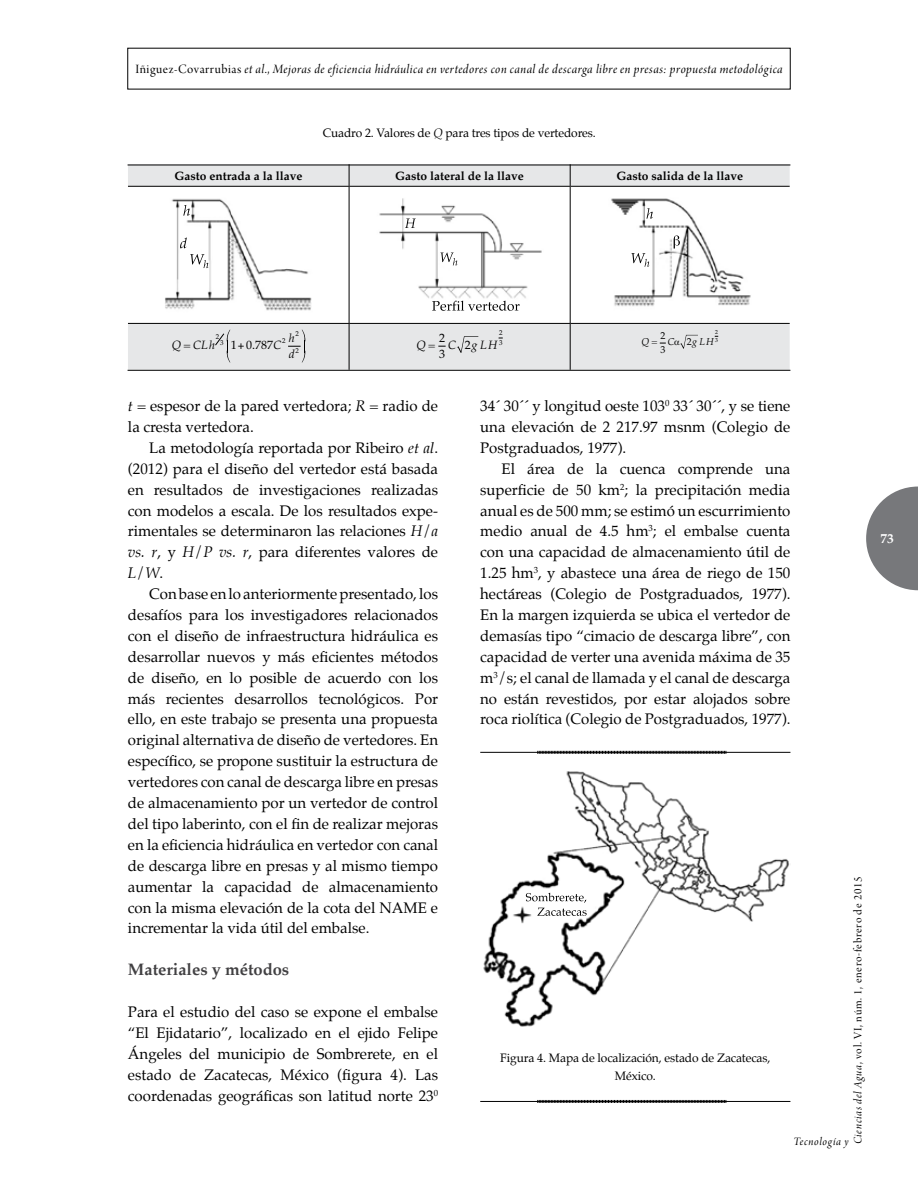
<style>
.page{position:relative;width:918px;height:1188px;background:#fff}
.page>*{position:absolute;margin:0;border:0;box-sizing:border-box;transform-origin:0 0}
.t1{font:700 16.5px "Palatino";color:#414042}
.t2{font:15px/20.9px "Palatino";color:#000;text-align:justify}
.t3{font:13.5px "Arno Pro Italic Display";letter-spacing:.04em;color:#000}
.t4{font:700 13.5px "Palatino";color:#fff}
.t5{font:12px/18px "Palatino";letter-spacing:-.01em;color:#000;text-align:center}
.t6{font:700 12px "Palatino";color:#000}
.t7{font:12px "Arno Pro Display";letter-spacing:.055em;color:#000}
.t8{font:italic 12px "Palatino";letter-spacing:.115em;color:#010101}
.t9{font:12px "Arno Pro Italic Display";letter-spacing:.06em;color:#000}
.t10{font:12px/16.8px "Palatino";color:#010101}
.t11{font:italic 9.9px "Palatino";color:#010101}
.t12{font:9.9px/14px "Palatino";color:#010101}
.t13{font:6.9px/9.6px "Palatino";color:#010101}
.t14{font:5.7px/7.9px "Palatino";color:#010101}
.s1{font-family:"Arno Pro Display"}
.s2{font-style:italic}
.s3{font-style:normal}
.s4{font-family:"Arno Pro Italic Display"}
</style>
<div class="page">
<svg style="left:866px;top:487px;width:52px;height:103px"></svg>
<img style="left:483px;top:771px;width:306px;height:256px">
<img style="left:526px;top:893px;width:52px;height:8px">
<hr style="left:480px;top:1101px;width:310px;height:1px;background:#000">
<svg style="left:537px;top:1100px;width:190px;height:3px"></svg>
<hr style="left:480px;top:752px;width:310px;height:1px;background:#000">
<svg style="left:537px;top:751px;width:190px;height:3px"></svg>
<svg style="left:128px;top:164px;width:662px;height:206px;fill:#e6e7e8"></svg>
<svg style="left:349px;top:164px;width:1px;height:22px"></svg>
<svg style="left:570px;top:164px;width:1px;height:22px"></svg>
<hr style="left:128px;top:186px;width:221px;height:1px;background:#000">
<hr style="left:349px;top:186px;width:221px;height:1px;background:#000">
<hr style="left:349px;top:187px;width:1px;height:136px;background:#000">
<hr style="left:570px;top:186px;width:220px;height:1px;background:#000">
<hr style="left:570px;top:187px;width:1px;height:136px;background:#000">
<hr style="left:128px;top:323px;width:221px;height:1px;background:#000">
<hr style="left:349px;top:323px;width:221px;height:1px;background:#000">
<hr style="left:349px;top:324px;width:1px;height:46px;background:#000">
<hr style="left:570px;top:323px;width:220px;height:1px;background:#000">
<hr style="left:570px;top:324px;width:1px;height:46px;background:#000">
<img style="left:162px;top:190px;width:153px;height:130px">
<svg style="left:183px;top:205px;width:7px;height:11px"></svg>
<svg style="left:180px;top:237px;width:7px;height:11px"></svg>
<img style="left:190px;top:254px;width:19px;height:14px">
<img style="left:376px;top:196px;width:168px;height:118px">
<img style="left:432px;top:301px;width:75px;height:10px">
<svg style="left:405px;top:218px;width:11px;height:10px"></svg>
<img style="left:440px;top:252px;width:17px;height:14px">
<img style="left:606px;top:194px;width:148px;height:121px">
<svg style="left:646px;top:208px;width:7px;height:11px"></svg>
<img style="left:631px;top:253px;width:18px;height:14px">
<img style="left:674px;top:235px;width:6px;height:14px">
<svg style="left:215px;top:330px;width:15px;height:33px"></svg>
<svg style="left:288px;top:330px;width:18px;height:33px"></svg>
<svg style="left:457px;top:336px;width:21px;height:17px"></svg>
<hr style="left:128px;top:165px;width:662px;height:1px;background:#000">
<hr style="left:128px;top:370px;width:662px;height:1px;background:#000">
<svg style="left:238px;top:343px;width:6px;height:6px"></svg>
<svg style="left:674px;top:335px;width:24px;height:14px"></svg>
<p class="t3" style="left:136px;top:62px;width:649px"><span class="s1">Iñiguez-Covarrubias</span> et al<span class="s1">.,</span> Mejoras de eficiencia hidráulica en vertedores con canal de descarga libre en presas: propuesta metodológica</p>
<p class="t5" style="left:323px;top:124px;width:275px">Cuadro 2. Valores de <span class="s2">Q</span> para tres tipos de vertedores.</p>
<p class="t6" style="left:175px;top:166px;width:129px">Gasto entrada a la llave</p>
<p class="t6" style="left:395px;top:166px;width:130px">Gasto lateral de la llave</p>
<p class="t6" style="left:617px;top:166px;width:128px">Gasto salida de la llave</p>
<p class="t14" style="left:715px;top:328px;width:4px">2<br>3</p>
<p class="t13" style="left:499px;top:328px;width:5px">2<br>3</p>
<p class="t11" style="left:642px;top:334px;width:17px">Q=</p>
<p class="t12" style="left:660px;top:329px;width:7px">2<br>3</p>
<p class="t11" style="left:668px;top:334px;width:47px">C <span class="s3">2</span>gLH</p>
<p class="t13" style="left:216px;top:332px;width:5px">2</p>
<p class="t13" style="left:282px;top:336px;width:14px">2 <sup>h</sup></p>
<p class="t13" style="left:295px;top:329px;width:5px">2</p>
<p class="t8" style="left:289px;top:344px;width:7px">d</p>
<p class="t13" style="left:295px;top:346px;width:5px">2</p>
<p class="t8" style="left:416px;top:335px;width:21px">Q=</p>
<p class="t10" style="left:439px;top:329px;width:8px">2<br>3</p>
<p class="t8" style="left:448px;top:335px;width:51px">C <span class="s3">2</span>gLH</p>
<p class="t8" style="left:172px;top:335px;width:111px">Q = CLh <sup>3</sup> <span class="s3">1 0.787</span>C</p>
<p class="t2" style="left:128px;top:395px;width:312px"><span class="s2">t</span> = espesor de la pared vertedora; <span class="s2">R</span> = radio de la cresta vertedora.</p>
<p class="t2" style="left:128px;top:437px;width:312px;text-indent:21px">La metodología reportada por Ribeiro <span class="s2">et al</span>. (2012) para el diseño del vertedor está basada en resultados de investigaciones realizadas con modelos a escala. De los resultados expe&shy;rimentales se determinaron las relaciones <span class="s2">H</span>/<span class="s2">a vs. r</span>, y <span class="s2">H</span>/<span class="s2">P vs. r</span>, para diferentes valores de <span class="s2">L</span>/<span class="s2">W</span>.</p>
<p class="t2" style="left:128px;top:584px;width:312px;text-indent:21px">Con base en lo anteriormente presentado, los desafíos para los investigadores relacionados con el diseño de infraestructura hidráulica es desarrollar nuevos y más eficientes métodos de diseño, en lo posible de acuerdo con los más recientes desarrollos tecnológicos. Por ello, en este trabajo se presenta una propuesta original alternativa de diseño de vertedores. En específico, se propone sustituir la estructura de vertedores con canal de descarga libre en presas de almacenamiento por un vertedor de control del tipo laberinto, con el fin de realizar mejoras en la eficiencia hidráulica en vertedor con canal de descarga libre en presas y al mismo tiempo aumentar la capacidad de almacenamiento con la misma elevación de la cota del NAME e incrementar la vida útil del embalse.</p>
<p class="t1" style="left:128px;top:956px;width:163px">Materiales y métodos</p>
<p class="t2" style="left:128px;top:1002px;width:312px">Para el estudio del caso se expone el embalse “El Ejidatario”, localizado en el ejido Felipe Ángeles del municipio de Sombrerete, en el estado de Zacatecas, México (figura 4). Las coordenadas geográficas son latitud norte 23<sup>0</sup></p>
<p class="t2" style="left:480px;top:395px;width:312px">34´ 30´´ y longitud oeste 103<sup>0</sup> 33´ 30´´, y se tiene una elevación de 2 217.97 msnm (Colegio de Postgraduados, 1977).</p>
<p class="t2" style="left:480px;top:458px;width:312px;text-indent:21px">El área de la cuenca comprende una superficie de 50 km<sup>2</sup>; la precipitación media anual es de 500 mm; se estimó un escurrimiento medio anual de 4.5 hm<sup>3</sup>; el embalse cuenta con una capacidad de almacenamiento útil de 1.25 hm<sup>3</sup>, y abastece una área de riego de 150 hectáreas (Colegio de Postgraduados, 1977).<br>En la margen izquierda se ubica el vertedor de demasías tipo “cimacio de descarga libre”, con capacidad de verter una avenida máxima de 35 m<sup>3</sup>/s; el canal de llamada y el canal de descarga no están revestidos, por estar alojados sobre roca riolítica (Colegio de Postgraduados, 1977).</p>
<p class="t4" style="left:880px;top:526px;width:15px">73</p>
<p class="t5" style="left:500px;top:1049px;width:272px">Figura 4. Mapa de localización, estado de Zacatecas,<br>México.</p>
<p class="t7" style="left:851px;top:1144px;width:269px;rotate:-90deg"><span class="s4">Ciencias del Agua</span>, vol. VI, núm. 1, enero-febrero de 2015</p>
<p class="t9" style="left:794px;top:1135px;width:57px">Tecnología y</p>
</div>
